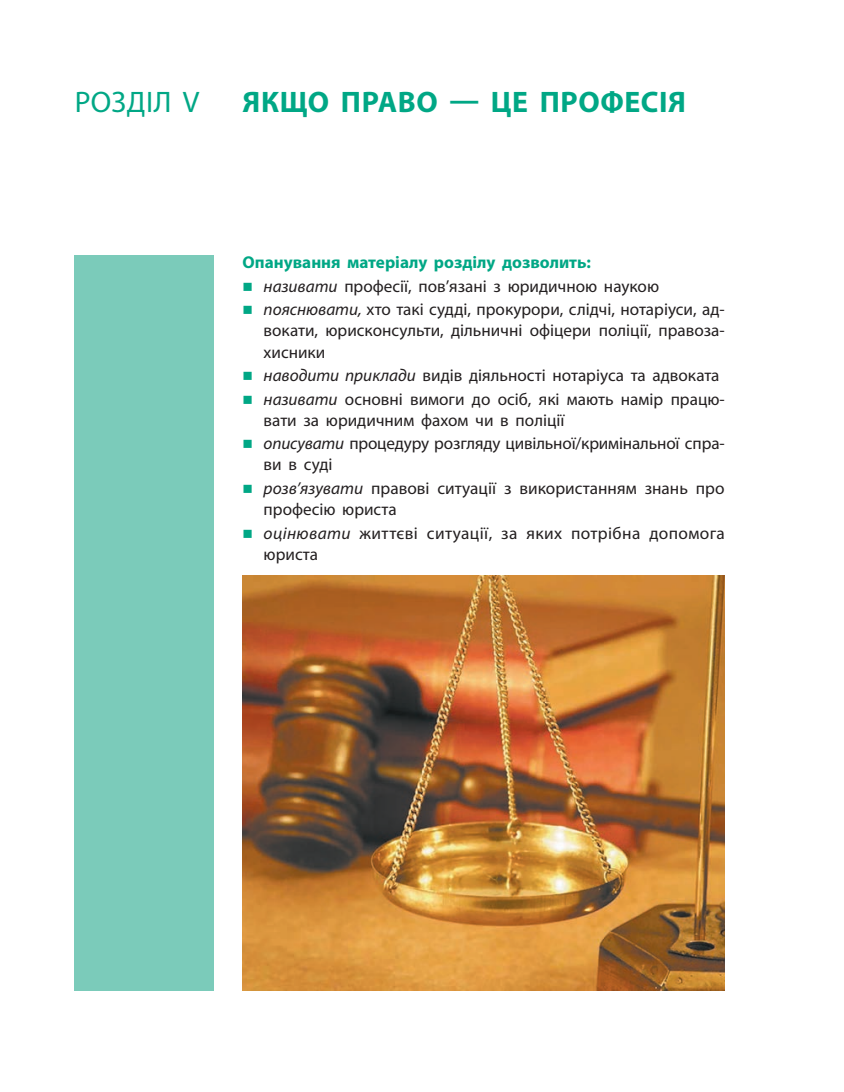
<style>
.page{position:relative;width:844px;height:1092px;background:#fff}
.page>*{position:absolute;margin:0;border:0;box-sizing:border-box;transform-origin:0 0}
.t1{font:700 29.75px "Myriad Pro";letter-spacing:.02em;color:#00a785}
.t2{font:29.75px "Myriad Pro";letter-spacing:.015em;color:#00a785}
.t3{font:17.15px/23.6px "Myriad Pro";color:#231f20}
.t4{font:17.15px/23.6px "Myriad Pro";letter-spacing:.02em;color:#231f20}
.s1{font-weight:700;color:#00a785}
.s2{font-style:italic}
</style>
<div class="page">
<div style="left:74px;top:255px;width:140px;height:735px;background:#7bcbba"></div>
<img style="left:242px;top:575px;width:482px;height:415px">
<h1 class="t2" style="left:75px;top:84px;width:126px">РОЗДІЛ V</h1>
<h1 class="t1" style="left:242px;top:83px;width:445px">ЯКЩО ПРАВО — ЦЕ ПРОФЕСІЯ</h1>
<p class="t3" style="left:263px;top:250px;width:462px;text-indent:-21px"><span class="s1">Опанування матеріалу розділу дозволить:<br></span><span class="s2">називати</span> професії, пов’язані з юридичною наукою <span class="s2">пояснювати,</span> хто такі судді, прокурори, слідчі, нотаріуси, ад-</p>
<p class="t3" style="left:263px;top:320px;width:462px;line-height:21px">вокати, юрисконсульти, дільничні офіцери поліції, правоза&shy;хисники</p>
<p class="t3" style="left:263px;top:363px;width:462px"><span class="s2">наводити приклади</span> видів діяльності нотаріуса та адвоката <span class="s2">називати</span> основні вимоги до осіб, які мають намір працю-</p>
<p class="t3" style="left:263px;top:408px;width:462px">вати за юридичним фахом чи в поліції<br><span class="s2">описувати</span> процедуру розгляду цивільної/кримінальної спра-</p>
<p class="t3" style="left:263px;top:452px;width:462px">ви в суді<br><span class="s2">розв’язувати</span> правові ситуації з використанням знань про</p>
<p class="t4" style="left:263px;top:497px;width:462px">професію юриста<br><span class="s2">оцінювати</span> життєві ситуації, за яких потрібна допомога</p>
<p class="t3" style="left:263px;top:542px;width:56px">юриста</p>
</div>
